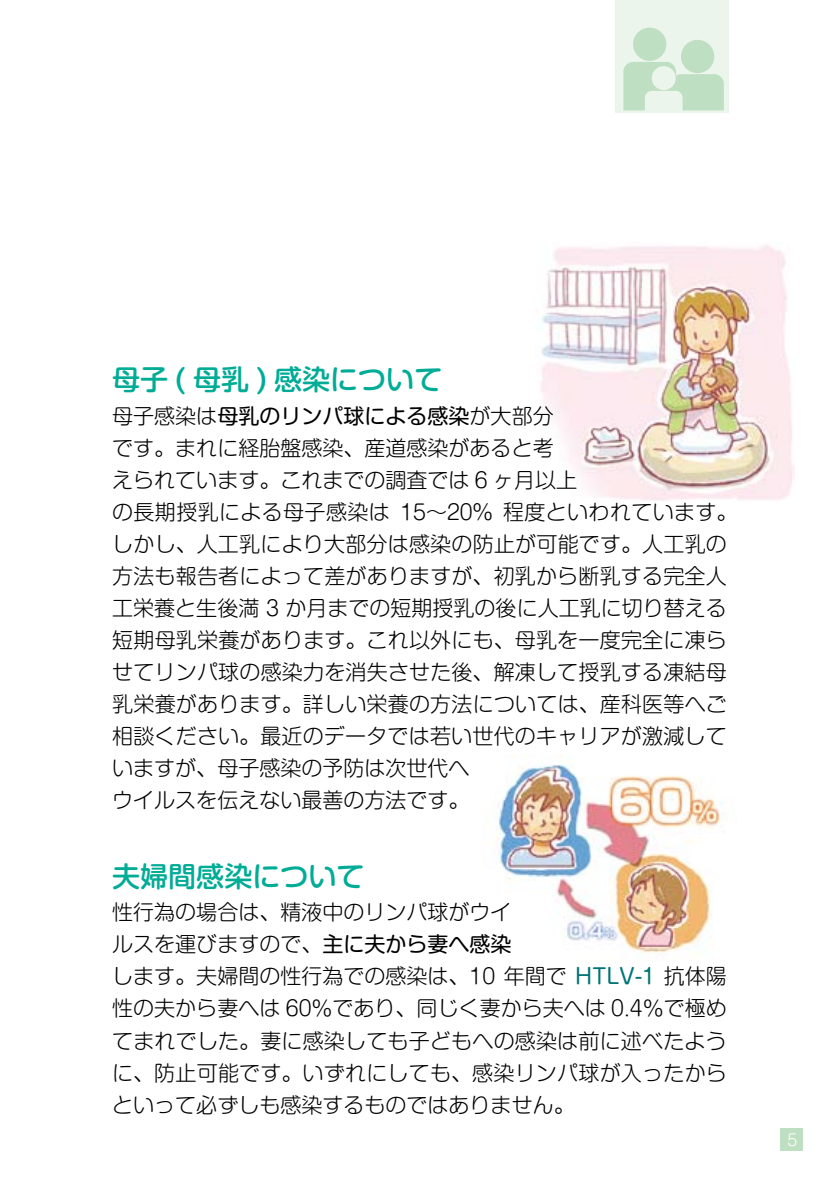
<style>
.page{position:relative;width:840px;height:1191px;background:#fff}
.page>*{position:absolute;margin:0;border:0;box-sizing:border-box;transform-origin:0 0}
.t1{font:500 28px "Shin M Go";color:#00ac96}
.t2{font:300 21px/32px "Shin M Go";letter-spacing:.01em;color:#000}
.t3{font:300 16px "Shin M Go";color:#fff}
.s1{font-weight:400}
.s2{font-weight:400;color:#007475}
</style>
<div class="page">
<img style="left:541px;top:244px;width:252px;height:257px">
<img style="left:496px;top:760px;width:231px;height:194px">
<div style="left:615px;top:0;width:113px;height:113px;background:#ebf5ec"></div>
<div style="left:632px;top:28px;width:34px;height:33px;background:#bedfc2;border-radius:50%"></div>
<div style="left:680px;top:40px;width:33px;height:33px;background:#bedfc2;border-radius:50%"></div>
<svg style="left:623px;top:62px;width:100px;height:49px"></svg>
<div style="left:780px;top:1128px;width:22px;height:22px;background:#bedfc2"></div>
<h1 class="t1" style="left:112px;top:360px;width:331px">母子 ( 母乳 ) 感染について</h1>
<p class="t2" style="left:112px;top:399px;width:626px">母子感染は<span class="s1">母乳のリンパ球による感染</span>が大部分<br>です。まれに経胎盤感染、産道感染があると考<br>えられています。これまでの調査では 6 ヶ月以上<br>の長期授乳による母子感染は 15～20% 程度といわれています。しかし、人工乳により大部分は感染の防止が可能です。人工乳の方法も報告者によって差がありますが、初乳から断乳する完全人工栄養と生後満 3 か月までの短期授乳の後に人工乳に切り替える短期母乳栄養があります。これ以外にも、母乳を一度完全に凍らせてリンパ球の感染力を消失させた後、解凍して授乳する凍結母乳栄養があります。詳しい栄養の方法については、産科医等へご相談ください。最近のデータでは若い世代のキャリアが激減していますが、母子感染の予防は次世代へ<br>ウイルスを伝えない最善の方法です。</p>
<h1 class="t1" style="left:112px;top:856px;width:254px">夫婦間感染について</h1>
<p class="t2" style="left:112px;top:895px;width:616px">性行為の場合は、精液中のリンパ球がウイ<br>ルスを運びますので、<span class="s1">主に夫から妻へ感染<br></span>します。夫婦間の性行為での感染は、10 年間で <span class="s2">HTLV-1</span> 抗体陽性の夫から妻へは 60％であり、同じく妻から夫へは 0.4％で極めてまれでした。妻に感染しても子どもへの感染は前に述べたように、防止可能です。いずれにしても、感染リンパ球が入ったからといって必ずしも感染するものではありません。</p>
<p class="t3" style="left:787px;top:1128px;width:11px">5</p>
</div>
